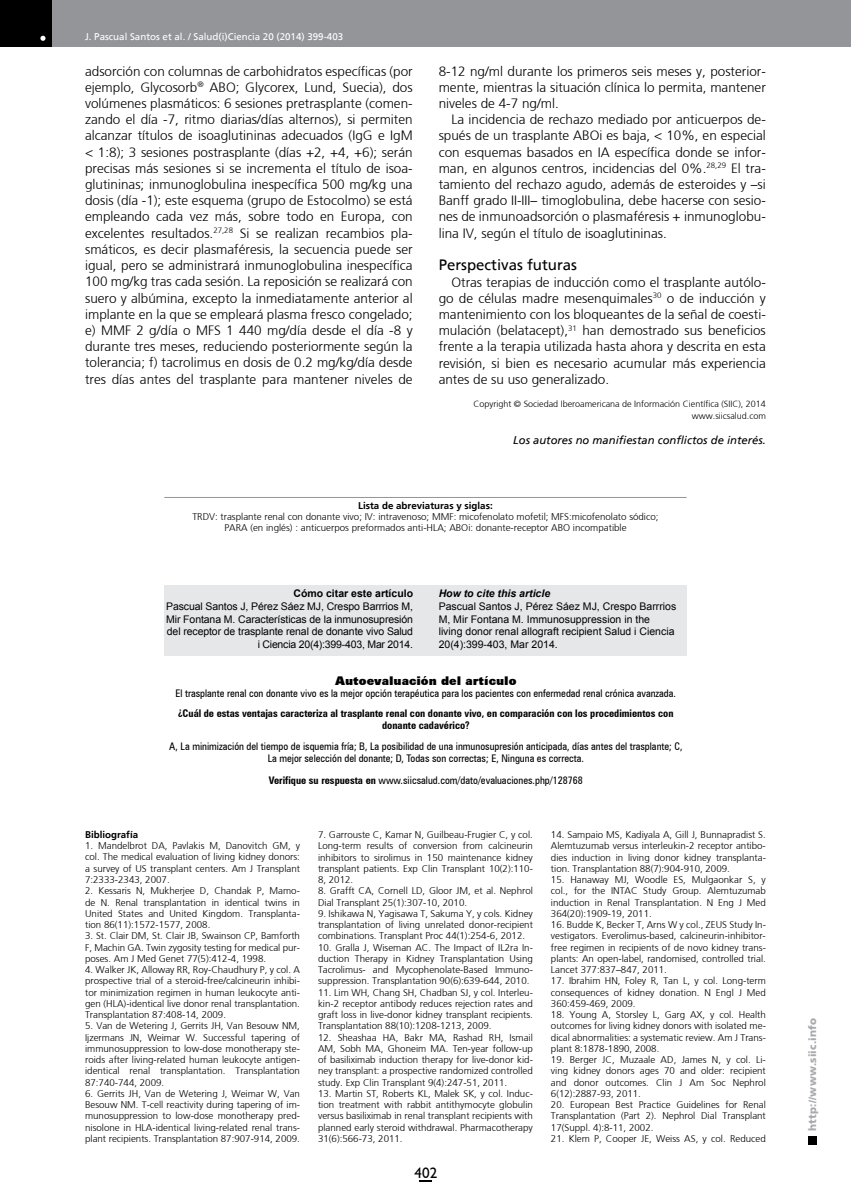
<style>
.page{position:relative;width:851px;height:1191px;background:#fff}
.page>*{position:absolute;margin:0;border:0;box-sizing:border-box;transform-origin:0 0}
.t1{font:15px "Frutiger";color:#000}
.t2{font:15px "Humanist 521 BT";color:#000}
.t3{font:300 13.5px/16.2px "Frutiger";color:#000;text-align:justify}
.t4{font:900 12px "Zurich BT";color:#000}
.t5{font:italic 11.25px "Frutiger";color:#000}
.t6{font:condensed 10.5px/12.6px "Zurich BT";color:#000;text-align:center}
.t7{font:10.5px/12.6px "Arial";letter-spacing:-.01em;color:#000;text-align:right}
.t8{font:700 condensed 10.5px/12px "Zurich BT";color:#000;text-align:center}
.t9{font:700 10.5px "Arial";color:#000}
.t10{font:900 10.5px "Frutiger";letter-spacing:.015em;color:#a7a9ac}
.t11{font:italic 700 10.5px "Arial";color:#000}
.t12{font:300 9.75px/11.2px "Frutiger";color:#000;text-align:justify}
.t13{font:9.75px "Frutiger";color:#fff}
.t14{font:700 9.75px "Frutiger";color:#000}
.t15{font:300 9px/11.7px "Frutiger";color:#000;text-align:right}
.s1{font-weight:700}
</style>
<div class="page">
<div style="left:808px;top:1135px;width:8px;height:9px;background:#000"></div>
<div style="left:0;top:0;width:850px;height:47px;background:#939598"></div>
<div style="left:0;top:0;width:51px;height:47px;background:#000"></div>
<svg style="left:40px;top:36px;width:5px;height:5px"></svg>
<svg style="left:419px;top:1180px;width:13px;height:1px"></svg>
<div style="left:165px;top:585px;width:522px;height:71px;background:#e6e7e8"></div>
<hr style="left:164px;top:497px;width:522px;height:1px;background:#939598">
<p class="t13" style="left:85px;top:31px;width:259px">J. Pascual Santos et al. / Salud(i)Ciencia 20 (2014) 399-403</p>
<p class="t3" style="left:85px;top:63px;width:329px">adsorción con columnas de carbohidratos específicas (por ejemplo, Glycosorb<sup>®</sup> ABO; Glycorex, Lund, Suecia), dos volúmenes plasmáticos: 6 sesiones pretrasplante (comen&shy;zando el día -7, ritmo diarias/días alternos), si permiten alcanzar títulos de isoaglutininas adecuados (IgG e IgM &lt; 1:8); 3 sesiones postrasplante (días +2, +4, +6); serán precisas más sesiones si se incrementa el título de isoa&shy;glutininas; inmunoglobulina inespecífica 500 mg/kg una dosis (día -1); este esquema (grupo de Estocolmo) se está empleando cada vez más, sobre todo en Europa, con excelentes resultados.<sup>27,28</sup> Si se realizan recambios pla&shy;smáticos, es decir plasmaféresis, la secuencia puede ser igual, pero se administrará inmunoglobulina inespecífica 100 mg/kg tras cada sesión. La reposición se realizará con suero y albúmina, excepto la inmediatamente anterior al implante en la que se empleará plasma fresco congelado; e) MMF 2 g/día o MFS 1 440 mg/día desde el día -8 y durante tres meses, reduciendo posteriormente según la tolerancia; f) tacrolimus en dosis de 0.2 mg/kg/día desde tres días antes del trasplante para mantener niveles de</p>
<h2 class="t3" style="left:438px;top:63px;width:328px">8-12 ng/ml durante los primeros seis meses y, posterior&shy;mente, mientras la situación clínica lo permita, mantener niveles de 4-7 ng/ml.</h2>
<p class="t3" style="left:438px;top:111px;width:328px;text-indent:13px">La incidencia de rechazo mediado por anticuerpos de&shy;spués de un trasplante ABOi es baja, &lt; 10%, en especial con esquemas basados en IA específica donde se infor&shy;man, en algunos centros, incidencias del 0%.<sup>28,29</sup> El tra&shy;tamiento del rechazo agudo, además de esteroides y –si Banff grado II-III– timoglobulina, debe hacerse con sesio&shy;nes de inmunoadsorción o plasmaféresis + inmunoglobu&shy;lina IV, según el título de isoaglutininas.</p>
<h1 class="t1" style="left:438px;top:256px;width:140px">Perspectivas futuras</h1>
<p class="t3" style="left:438px;top:274px;width:328px;text-indent:13px">Otras terapias de inducción como el trasplante autólo&shy;go de células madre mesenquimales<sup>30</sup> o de inducción y mantenimiento con los bloqueantes de la señal de coesti&shy;mulación (belatacept),<sup>31</sup> han demostrado sus beneficios frente a la terapia utilizada hasta ahora y descrita en esta revisión, si bien es necesario acumular más experiencia antes de su uso generalizado.</p>
<p class="t15" style="left:473px;top:398px;width:294px">Copyright © Sociedad Iberoamericana de Información Científica (SIIC), 2014 www.siicsalud.com</p>
<p class="t5" style="left:513px;top:434px;width:254px">Los autores no manifiestan conflictos de interés.</p>
<p class="t14" style="left:358px;top:499px;width:136px">Lista de abreviaturas y siglas:</p>
<p class="t12" style="left:192px;top:511px;width:467px;text-align:center">TRDV: trasplante renal con donante vivo; IV: intravenoso; MMF: micofenolato mofetil; MFS:micofenolato sódico;<br>PARA (en inglés) : anticuerpos preformados anti-HLA; ABOi: donante-receptor ABO incompatible</p>
<p class="t9" style="left:293px;top:586px;width:121px">Cómo citar este artículo</p>
<p class="t7" style="left:166px;top:600px;width:248px">Pascual Santos J, Pérez Sáez MJ, Crespo Barrrios M, Mir Fontana M. Características de la inmunosupresión del receptor de trasplante renal de donante vivo Salud i Ciencia 20(4):399-403, Mar 2014.</p>
<p class="t11" style="left:438px;top:586px;width:113px">How to cite this article</p>
<p class="t7" style="left:438px;top:600px;width:239px;text-align:left">Pascual Santos J, Pérez Sáez MJ, Crespo Barrrios M, Mir Fontana M. Immunosuppression in the living donor renal allograft recipient Salud i Ciencia 20(4):399-403, Mar 2014.</p>
<p class="t4" style="left:335px;top:673px;width:183px">Autoevaluación del artículo</p>
<p class="t6" style="left:175px;top:687px;width:502px">El trasplante renal con donante vivo es la mejor opción terapéutica para los pacientes con enfermedad renal crónica avanzada.</p>
<p class="t8" style="left:178px;top:707px;width:496px">¿Cuál de estas ventajas caracteriza al trasplante renal con donante vivo, en comparación con los procedimientos con donante cadavérico?</p>
<p class="t6" style="left:169px;top:739px;width:515px">A, La minimización del tiempo de isquemia fría; B, La posibilidad de una inmunosupresión anticipada, días antes del trasplante; C,<br>La mejor selección del donante; D, Todas son correctas; E, Ninguna es correcta.</p>
<p class="t6" style="left:269px;top:773px;width:315px"><span class="s1">Verifique su respuesta en</span> www.siicsalud.com/dato/evaluaciones.php/128768</p>
<p class="t14" style="left:85px;top:829px;width:55px">Bibliografía</p>
<p class="t12" style="left:85px;top:840px;width:216px">1. Mandelbrot DA, Pavlakis M, Danovitch GM, y col. The medical evaluation of living kidney donors: a survey of US transplant centers. Am J Transplant 7:2333-2343, 2007.</p>
<p class="t12" style="left:85px;top:885px;width:216px">2. Kessaris N, Mukherjee D, Chandak P, Mamo&shy;de N. Renal transplantation in identical twins in United States and United Kingdom. Transplanta&shy;tion 86(11):1572-1577, 2008.</p>
<p class="t12" style="left:85px;top:930px;width:216px">3. St. Clair DM, St. Clair JB, Swainson CP, Bamforth F, Machin GA. Twin zygosity testing for medical pur&shy;poses. Am J Med Genet 77(5):412-4, 1998.</p>
<p class="t12" style="left:85px;top:964px;width:216px">4. Walker JK, Alloway RR, Roy-Chaudhury P, y col. A prospective trial of a steroid-free/calcineurin inhibi&shy;tor minimization regimen in human leukocyte anti&shy;gen (HLA)-identical live donor renal transplantation.<br>Transplantation 87:408-14, 2009.</p>
<p class="t12" style="left:85px;top:1020px;width:216px">5. Van de Wetering J, Gerrits JH, Van Besouw NM, Ijzermans JN, Weimar W. Successful tapering of immunosuppression to low-dose monotherapy ste&shy;roids after living-related human leukocyte antigen&shy;identical renal transplantation. Transplantation 87:740-744, 2009.</p>
<p class="t12" style="left:85px;top:1087px;width:216px">6. Gerrits JH, Van de Wetering J, Weimar W, Van Besouw NM. T-cell reactivity during tapering of im&shy;munosuppression to low-dose monotherapy pred&shy;nisolone in HLA-identical living-related renal trans&shy;plant recipients. Transplantation 87:907-914, 2009.</p>
<p class="t12" style="left:318px;top:829px;width:216px">7. Garrouste C, Kamar N, Guilbeau-Frugier C, y col.<br>Long-term results of conversion from calcineurin inhibitors to sirolimus in 150 maintenance kidney transplant patients. Exp Clin Transplant 10(2):110- 8, 2012.</p>
<p class="t12" style="left:318px;top:885px;width:216px">8. Grafft CA, Cornell LD, Gloor JM, et al. Nephrol<br>Dial Transplant 25(1):307-10, 2010.</p>
<p class="t12" style="left:318px;top:907px;width:216px">9. Ishikawa N, Yagisawa T, Sakuma Y, y cols. Kidney transplantation of living unrelated donor-recipient combinations. Transplant Proc 44(1):254-6, 2012.</p>
<p class="t12" style="left:318px;top:941px;width:216px">10. Gralla J, Wiseman AC. The Impact of IL2ra In&shy;duction Therapy in Kidney Transplantation Using Tacrolimus- and Mycophenolate-Based Immuno&shy;suppression. Transplantation 90(6):639-644, 2010.</p>
<p class="t12" style="left:318px;top:986px;width:216px">11. Lim WH, Chang SH, Chadban SJ, y col. Interleu&shy;kin-2 receptor antibody reduces rejection rates and graft loss in live-donor kidney transplant recipients.<br>Transplantation 88(10):1208-1213, 2009.</p>
<p class="t12" style="left:318px;top:1031px;width:216px">12. Sheashaa HA, Bakr MA, Rashad RH, Ismail AM, Sobh MA, Ghoneim MA. Ten-year follow-up of basiliximab induction therapy for live-donor kid&shy;ney transplant: a prospective randomized controlled study. Exp Clin Transplant 9(4):247-51, 2011.</p>
<p class="t12" style="left:318px;top:1087px;width:216px">13. Martin ST, Roberts KL, Malek SK, y col. Induc&shy;tion treatment with rabbit antithymocyte globulin versus basiliximab in renal transplant recipients with planned early steroid withdrawal. Pharmacotherapy 31(6):566-73, 2011.</p>
<h1 class="t2" style="left:414px;top:1163px;width:24px">402</h1>
<p class="t12" style="left:551px;top:829px;width:216px">14. Sampaio MS, Kadiyala A, Gill J, Bunnapradist S.<br>Alemtuzumab versus interleukin-2 receptor antibo&shy;dies induction in living donor kidney transplanta&shy;tion. Transplantation 88(7):904-910, 2009.</p>
<p class="t12" style="left:551px;top:874px;width:216px">15. Hanaway MJ, Woodle ES, Mulgaonkar S, y col., for the INTAC Study Group. Alemtuzumab induction in Renal Transplantation. N Eng J Med 364(20):1909-19, 2011.</p>
<p class="t12" style="left:551px;top:919px;width:216px">16. Budde K, Becker T, Arns W y col., ZEUS Study In&shy;vestigators. Everolimus-based, calcineurin-inhibitor&shy;free regimen in recipients of de novo kidney trans&shy;plants: An open-label, randomised, controlled trial.<br>Lancet 377:837–847, 2011.</p>
<p class="t12" style="left:551px;top:975px;width:216px">17. Ibrahim HN, Foley R, Tan L, y col. Long-term consequences of kidney donation. N Engl J Med 360:459-469, 2009.</p>
<p class="t12" style="left:551px;top:1009px;width:216px">18. Young A, Storsley L, Garg AX, y col. Health outcomes for living kidney donors with isolated me&shy;dical abnormalities: a systematic review. Am J Trans&shy;plant 8:1878-1890, 2008.</p>
<p class="t12" style="left:551px;top:1054px;width:216px">19. Berger JC, Muzaale AD, James N, y col. Li&shy;ving kidney donors ages 70 and older: recipient and donor outcomes. Clin J Am Soc Nephrol 6(12):2887-93, 2011.</p>
<p class="t12" style="left:551px;top:1099px;width:216px">20. European Best Practice Guidelines for Renal Transplantation (Part 2). Nephrol Dial Transplant 17(Suppl. 4):8-11, 2002.</p>
<p class="t12" style="left:551px;top:1133px;width:216px">21. Klem P, Cooper JE, Weiss AS, y col. Reduced</p>
<p class="t10" style="left:806px;top:1130px;width:114px;rotate:-90deg">http://www.siic.info</p>
</div>
